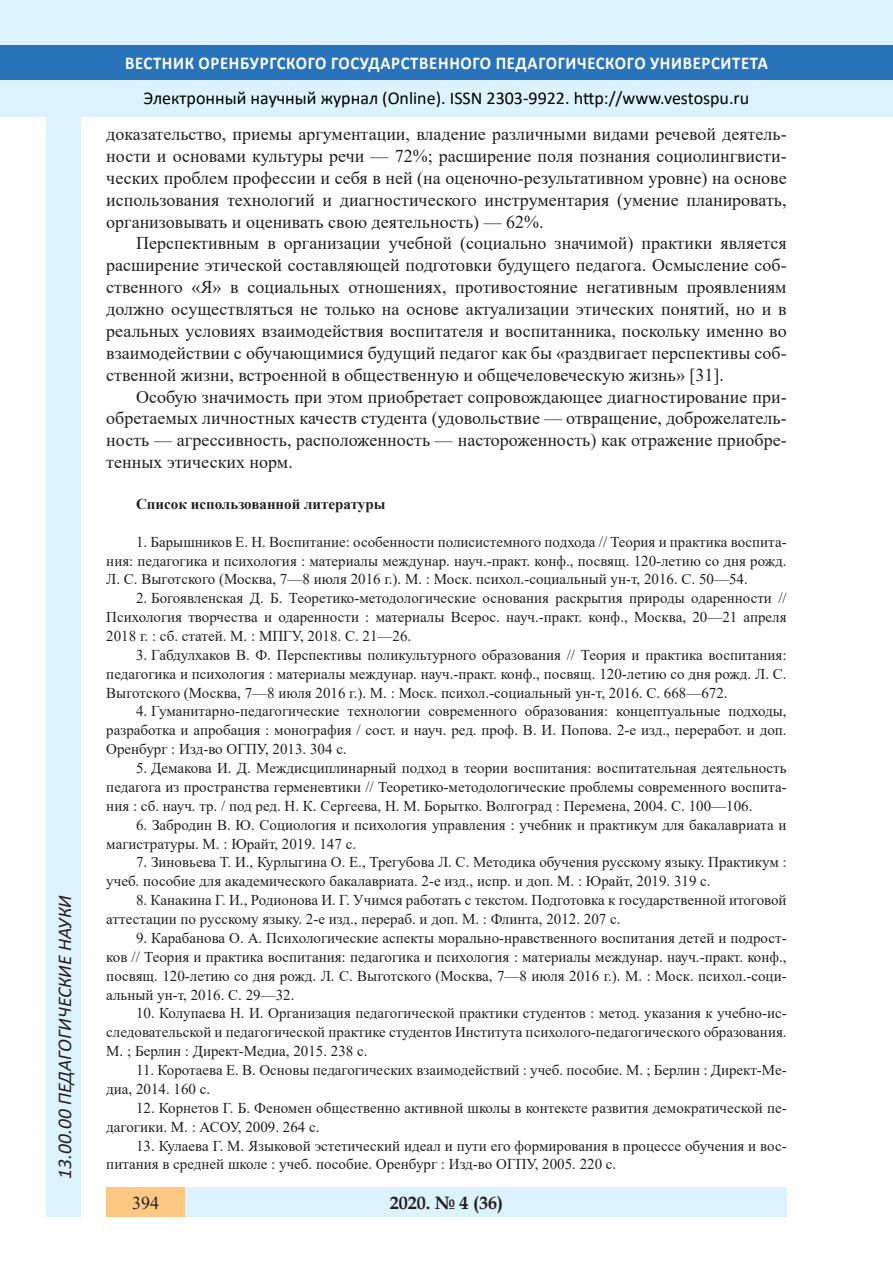
<style>
.page{position:relative;width:893px;height:1263px;background:#fff}
.page>*{position:absolute;margin:0;border:0;box-sizing:border-box;transform-origin:0 0}
.t1{font:italic 19.5px "Calibri";color:#231f20}
.Стиль2{font:18px/21.9px "Times New Roman";color:#231f20;text-align:justify}
.t2{font:18px "Calibri";color:#000}
.t3{font:700 18px "Calibri";letter-spacing:.04em;color:#fff;scale:.93 1}
.t4{font:700 18px "Book Antiqua";color:#231f20}
.литература{font:15px/18.9px "Times New Roman";color:#231f20;text-align:justify}
.литература-2{font:700 15px "Times New Roman";color:#231f20}
</style>
<div class="page">
<div style="left:0;top:0;width:893px;height:116px;background:#dcf2fc"></div>
<div style="left:0;top:45px;width:893px;height:34px;background:#2873ba"></div>
<div style="left:106px;top:1188px;width:681px;height:29px;background:#dcf2fc"></div>
<div style="left:106px;top:1188px;width:79px;height:29px;background:#fdc784"></div>
<div style="left:47px;top:116px;width:34px;height:1101px;background:#dcf2fc"></div>
<h1 class="t1" style="left:51px;top:1179px;width:285px;rotate:-90deg">13.00.00 ПЕДАГОГИЧЕСКИЕ НАУКИ</h1>
<h1 class="t1" style="left:51px;top:1105px;width:206px;rotate:-90deg">БИОЛОГИЧЕСКИЕ НАУКИ</h1>
<h1 class="t1" style="left:51px;top:1179px;width:11px;rotate:-90deg">0</h1>
<p class="t3" style="left:125px;top:50px;width:693px">ВЕСТНИК ОРЕНБУРГСКОГО ГОСУДАРСТВЕННОГО ПЕДАГОГИЧЕСКОГО УНИВЕРСИТЕТА</p>
<p class="t2" style="left:144px;top:85px;width:607px">Электронный научный журнал (Online). ISSN 2303-9922. http://www.vestospu.ru</p>
<p class="t2" style="left:583px;top:85px;width:13px">t</p>
<p class="Стиль2" style="left:106px;top:122px;width:682px">доказательство, приемы аргументации, владение различными видами речевой деятель&shy;ности и основами культуры речи — 72%; расширение поля познания социолингвисти&shy;ческих проблем профессии и себя в ней (на оценочно-результативном уровне) на основе использования технологий и диагностического инструментария (умение планировать, организовывать и оценивать свою деятельность) — 62%.</p>
<p class="Стиль2" style="left:106px;top:232px;width:682px;text-indent:30px">Перспективным в организации учебной (социально значимой) практики является расширение этической составляющей подготовки будущего педагога. Осмысление соб&shy;ственного «Я» в социальных отношениях, противостояние негативным проявлениям должно осуществляться не только на основе актуализации этических понятий, но и в реальных условиях взаимодействия воспитателя и воспитанника, поскольку именно во взаимодействии с обучающимися будущий педагог как бы «раздвигает перспективы соб&shy;ственной жизни, встроенной в общественную и общечеловеческую жизнь» [31].</p>
<p class="Стиль2" style="left:106px;top:385px;width:682px;text-indent:30px">Особую значимость при этом приобретает сопровождающее диагностирование при&shy;обретаемых личностных качеств студента (удовольствие — отвращение, доброжелатель&shy;ность — агрессивность, расположенность — настороженность) как отражение приобре&shy;тенных этических норм.</p>
<p class="литература-2" style="left:136px;top:493px;width:251px">Список использованной литературы</p>
<p class="литература" style="left:106px;top:532px;width:682px;text-indent:30px">1. Барышников Е. Н. Воспитание: особенности полисистемного подхода // Теория и практика воспита&shy;ния: педагогика и психология : материалы междунар. науч.-практ. конф., посвящ. 120-летию со дня рожд.<br>Л. С. Выготского (Москва, 7—8 июля 2016 г.). М. : Моск. психол.-социальный ун-т, 2016. С. 50—54.</p>
<p class="литература" style="left:106px;top:588px;width:682px;text-indent:30px">2. Богоявленская Д. Б. Теоретико-методологические основания раскрытия природы одаренности // Психология творчества и одаренности : материалы Всерос. науч.-практ. конф., Москва, 20—21 апреля 2018 г. : сб. статей. М. : МПГУ, 2018. С. 21—26.</p>
<p class="литература" style="left:106px;top:645px;width:682px;text-indent:30px">3. Габдулхаков В. Ф. Перспективы поликультурного образования // Теория и практика воспитания: педагогика и психология : материалы междунар. науч.-практ. конф., посвящ. 120-летию со дня рожд. Л. С.<br>Выготского (Москва, 7—8 июля 2016 г.). М. : Моск. психол.-социальный ун-т, 2016. С. 668—672.</p>
<p class="литература" style="left:106px;top:701px;width:682px;text-indent:30px">4. Гуманитарно-педагогические технологии современного образования: концептуальные подходы, разработка и апробация : монография / сост. и науч. ред. проф. В. И. Попова. 2-е изд., переработ. и доп.<br>Оренбург : Изд-во ОГПУ, 2013. 304 с.</p>
<p class="литература" style="left:106px;top:758px;width:682px;text-indent:30px">5. Демакова И. Д. Междисциплинарный подход в теории воспитания: воспитательная деятельность педагога из пространства герменевтики // Теоретико-методологические проблемы современного воспита&shy;ния : сб. науч. тр. / под ред. Н. К. Сергеева, Н. М. Борытко. Волгоград : Перемена, 2004. С. 100—106.</p>
<p class="литература" style="left:106px;top:815px;width:682px;text-indent:30px">6. Забродин В. Ю. Социология и психология управления : учебник и практикум для бакалавриата и магистратуры. М. : Юрайт, 2019. 147 с.</p>
<p class="литература" style="left:106px;top:852px;width:682px;text-indent:30px">7. Зиновьева Т. И., Курлыгина О. Е., Трегубова Л. С. Методика обучения русскому языку. Практикум : учеб. пособие для академического бакалавриата. 2-е изд., испр. и доп. М. : Юрайт, 2019. 319 с.</p>
<p class="литература" style="left:106px;top:890px;width:682px;text-indent:30px">8. Канакина Г. И., Родионова И. Г. Учимся работать с текстом. Подготовка к государственной итоговой аттестации по русскому языку. 2-е изд., перераб. и доп. М. : Флинта, 2012. 207 с.</p>
<p class="литература" style="left:106px;top:928px;width:682px;text-indent:30px">9. Карабанова О. А. Психологические аспекты морально-нравственного воспитания детей и подрост&shy;ков // Теория и практика воспитания: педагогика и психология : материалы междунар. науч.-практ. конф., посвящ. 120-летию со дня рожд. Л. С. Выготского (Москва, 7—8 июля 2016 г.). М. : Моск. психол.-соци&shy;альный ун-т, 2016. С. 29—32.</p>
<p class="литература" style="left:106px;top:1003px;width:682px;text-indent:30px">10. Колупаева Н. И. Организация педагогической практики студентов : метод. указания к учебно-ис&shy;следовательской и педагогической практике студентов Института психолого-педагогического образования.<br>М. ; Берлин : Директ-Медиа, 2015. 238 с.</p>
<p class="литература" style="left:106px;top:1060px;width:682px;text-indent:30px">11. Коротаева Е. В. Основы педагогических взаимодействий : учеб. пособие. М. ; Берлин : Директ-Ме&shy;диа, 2014. 160 с.</p>
<p class="литература" style="left:106px;top:1098px;width:682px;text-indent:30px">12. Корнетов Г. Б. Феномен общественно активной школы в контексте развития демократической пе&shy;дагогики. М. : АСОУ, 2009. 264 с.</p>
<p class="литература" style="left:106px;top:1135px;width:682px;text-indent:30px">13. Кулаева Г. М. Языковой эстетический идеал и пути его формирования в процессе обучения и вос&shy;питания в средней школе : учеб. пособие. Оренбург : Изд-во ОГПУ, 2005. 220 с.</p>
<p class="t4" style="left:390px;top:1190px;width:115px">2020. № 4 (36)</p>
<p class="Стиль2" style="left:132px;top:1191px;width:28px">394</p>
<p class="t4" style="left:408px;top:1190px;width:19px">18</p>
<p class="t4" style="left:460px;top:1190px;width:30px">2 2</p>
</div>
